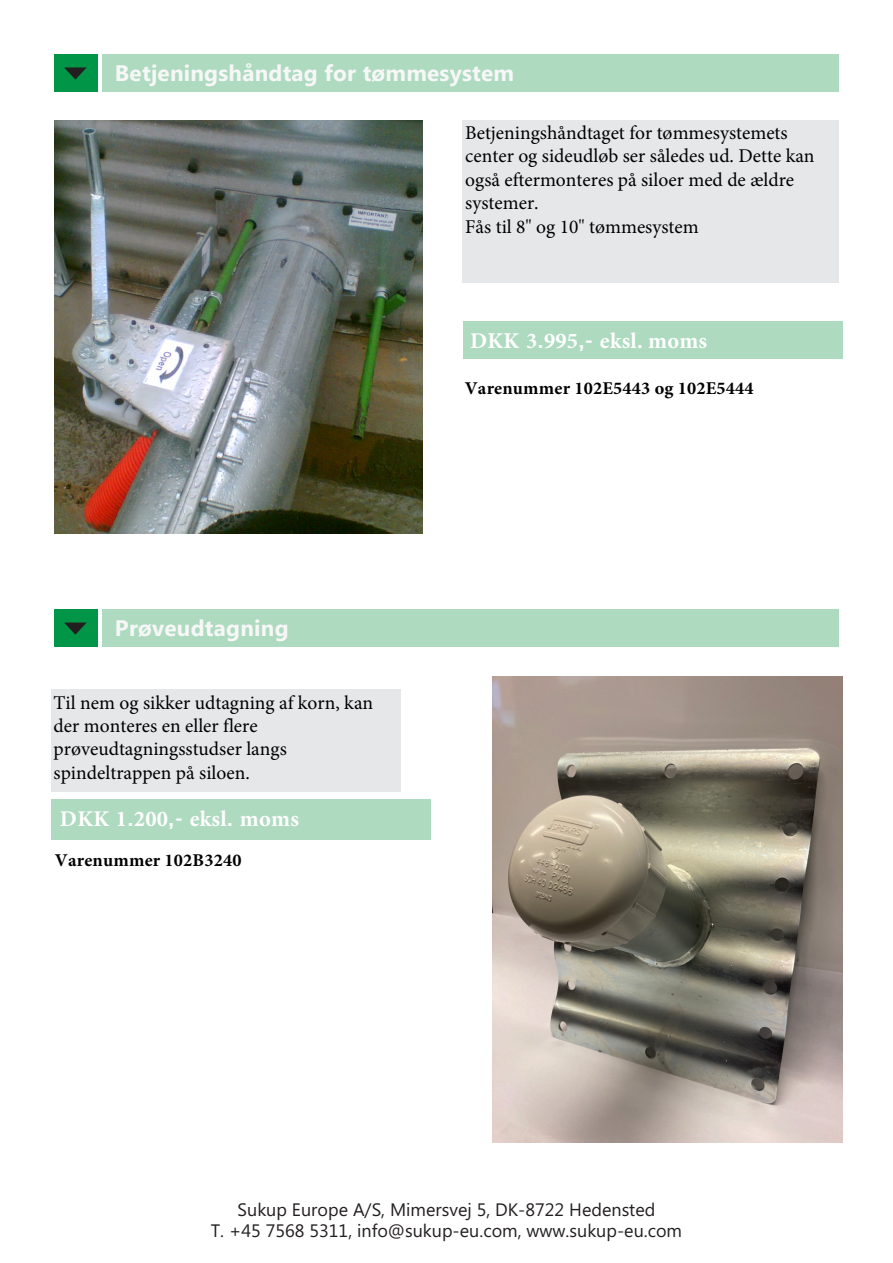
<style>
.page{position:relative;width:893px;height:1263px;background:#fff}
.page>*{position:absolute;margin:0;border:0;box-sizing:border-box;transform-origin:0 0}
.t1{font:700 22.5px "Microsoft Phags Pa";letter-spacing:.01em;color:#f7f7f8}
.t2{font:700 22.5px "Minion Pro";letter-spacing:.01em;color:#fff}
.t3{font:19.5px/23.4px "Minion Pro";color:#000}
.t4{font:18px/21.6px "Microsoft Phags Pa";color:#231f20;text-align:center}
.t5{font:700 18px "Minion Pro";letter-spacing:.01em;color:#000}
.s1{font-family:"Glypha LT Std"}
</style>
<div class="page">
<div style="left:51px;top:690px;width:349px;height:102px;background:#e6e7e9"></div>
<img style="left:493px;top:677px;width:349px;height:466px">
<img style="left:54px;top:121px;width:369px;height:412px">
<div style="left:54px;top:54px;width:44px;height:38px;background:#009547"></div>
<div style="left:102px;top:54px;width:737px;height:38px;background:#aedbc0"></div>
<svg style="left:64px;top:67px;width:23px;height:13px"></svg>
<div style="left:462px;top:120px;width:376px;height:163px;background:#e6e7e9"></div>
<div style="left:51px;top:800px;width:380px;height:40px;background:#aedbc0"></div>
<div style="left:463px;top:321px;width:380px;height:38px;background:#aedbc0"></div>
<div style="left:54px;top:609px;width:44px;height:38px;background:#009547"></div>
<div style="left:102px;top:609px;width:737px;height:38px;background:#aedbc0"></div>
<svg style="left:64px;top:622px;width:23px;height:13px"></svg>
<p class="t1" style="left:115px;top:57px;width:401px">Betjeningshåndtag for tømmesystem</p>
<p class="t3" style="left:465px;top:121px;width:351px">Betjeningshåndtaget for tømmesystemets center og sideudløb ser således ud. Dette kan også eftermonteres på siloer med de ældre systemer.<br>Fås til 8" og 10" tømmesystem</p>
<p class="t2" style="left:470px;top:325px;width:239px">DKK 3<span class="s1">.</span>995<span class="s1">,-</span> eksl. moms</p>
<p class="t1" style="left:115px;top:612px;width:175px">Prøveudtagning</p>
<p class="t3" style="left:54px;top:691px;width:321px">Til nem og sikker udtagning af korn, kan der monteres en eller flere prøveudtagningsstudser langs spindeltrappen på siloen.</p>
<p class="t2" style="left:60px;top:802px;width:240px">DKK 1<span class="s1">.</span>200<span class="s1">,-</span> eksl<span class="s1">.</span> moms</p>
<p class="t5" style="left:55px;top:848px;width:188px">Varenummer 102B3240</p>
<p class="t5" style="left:465px;top:376px;width:290px">Varenummer 102E5443 og 102E5444</p>
<p class="t4" style="left:211px;top:1197px;width:473px">Sukup Europe A/S, Mimersvej 5, DK-8722 Hedensted<br>T. +45 7568 5311, info@sukup-eu.com, www.sukup-eu.com</p>
</div>
